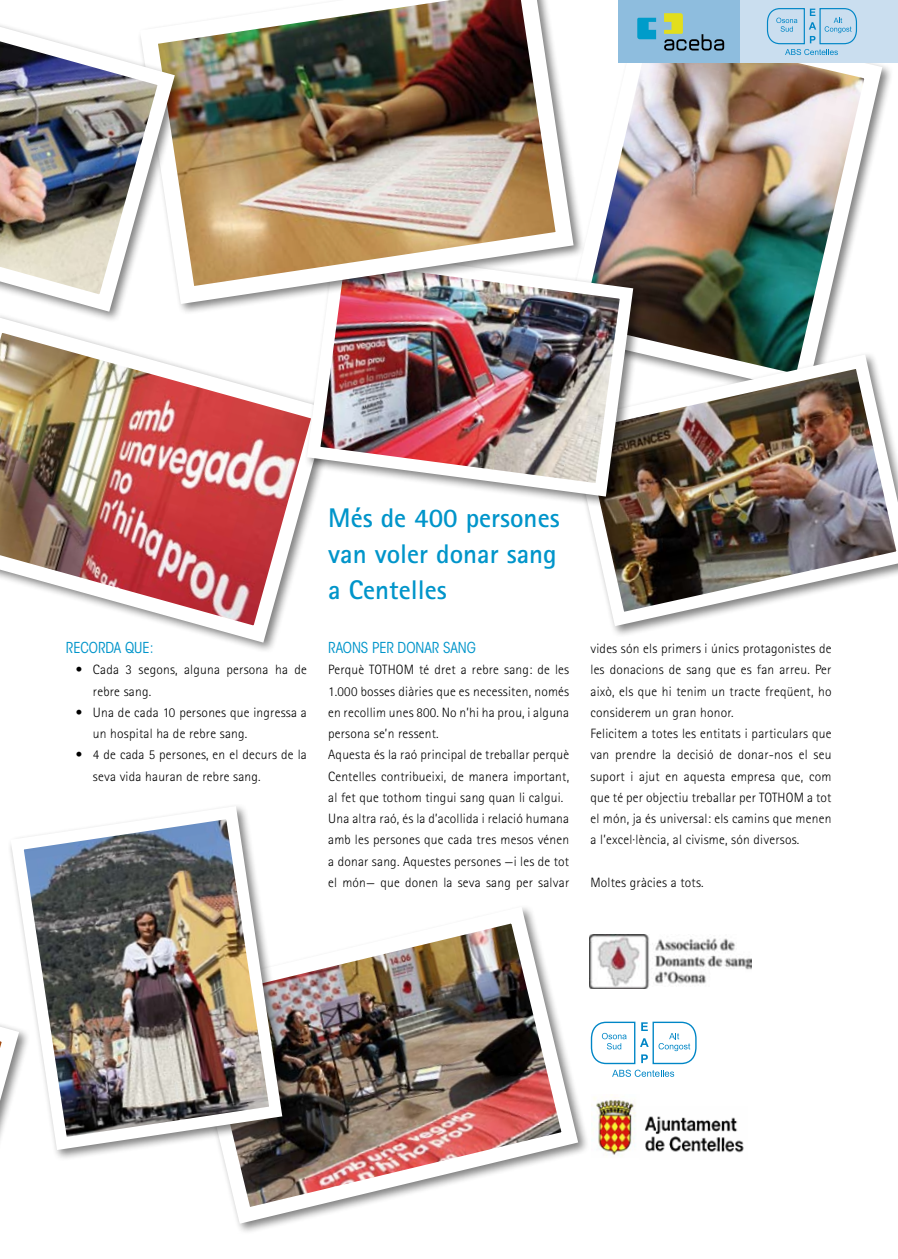
<style>
.page{position:relative;width:898px;height:1259px;background:#fff}
.page>*{position:absolute;margin:0;border:0;box-sizing:border-box;transform-origin:0 0}
.t1{font:700 27px/36px "Rotis Sans Serif";color:#0095ca;text-align:justify}
.t2{font:condensed 15px "ITC Avant Garde Std";color:#0095ca}
.t3{font:300 13.5px/21.3px "Rotis Sans Serif";letter-spacing:.015em;color:#000}
</style>
<div class="page">
<img style="left:600px;top:2px;width:291px;height:345px">
<img style="left:225px;top:907px;width:361px;height:325px">
<img style="left:0;top:330px;width:310px;height:321px">
<img style="left:588px;top:347px;width:310px;height:286px">
<div style="left:303px;top:245px;width:349px;height:270px;background:#000;opacity:.5"></div>
<img style="left:300px;top:242px;width:340px;height:261px">
<div style="left:136px;top:0;width:456px;height:323px;background:#000;opacity:.5"></div>
<img style="left:193px;top:0;width:389px;height:313px">
<div style="left:0;top:0;width:193px;height:330px;background:#000;opacity:.5"></div>
<img style="left:0;top:0;width:183px;height:320px">
<svg style="left:590px;top:1021px;width:107px;height:56px"></svg>
<img style="left:590px;top:934px;width:161px;height:54px">
<img style="left:594px;top:1095px;width:150px;height:60px">
<div style="left:7px;top:802px;width:294px;height:367px;background:#000;opacity:.5"></div>
<img style="left:7px;top:802px;width:282px;height:354px">
<div style="left:726px;top:0;width:172px;height:63px;background:#cadeef"></div>
<svg style="left:766px;top:8px;width:91px;height:47px"></svg>
<div style="left:619px;top:0;width:121px;height:63px;background:#8ebdde"></div>
<svg style="left:637px;top:18px;width:19px;height:21px"></svg>
<svg style="left:664px;top:13px;width:60px;height:38px"></svg>
<svg style="left:0;top:929px;width:28px;height:240px"></svg>
<p class="t2" style="left:66px;top:638px;width:89px">RECORDA QUE:</p>
<p class="t3" style="left:93px;top:659px;width:215px;text-indent:-17px">• Cada 3 segons, alguna persona ha de rebre sang.</p>
<p class="t3" style="left:93px;top:701px;width:215px;text-indent:-17px">• Una de cada 10 persones que ingressa a un hospital ha de rebre sang.</p>
<p class="t3" style="left:93px;top:744px;width:215px;text-indent:-17px">• 4 de cada 5 persones, en el decurs de la seva vida hauran de rebre sang.</p>
<h1 class="t1" style="left:328px;top:499px;width:233px">Més de 400 persones van voler donar sang a Centelles</h1>
<p class="t2" style="left:328px;top:638px;width:149px">RAONS PER DONAR SANG</p>
<p class="t3" style="left:328px;top:659px;width:242px">Perquè TOTHOM té dret a rebre sang: de les 1.000 bosses diàries que es necessiten, només en recollim unes 800. No n’hi ha prou, i alguna persona se’n ressent.<br>Aquesta és la raó principal de treballar perquè Centelles contribueixi, de manera important, al fet que tothom tingui sang quan li calgui.<br>Una altra raó, és la d’acollida i relació humana amb les persones que cada tres mesos vénen a donar sang. Aquestes persones —i les de tot el món— que donen la seva sang per salvar</p>
<p class="t3" style="left:590px;top:638px;width:242px">vides són els primers i únics protagonistes de les donacions de sang que es fan arreu. Per això, els que hi tenim un tracte freqüent, ho considerem un gran honor.<br>Felicitem a totes les entitats i particulars que van prendre la decisió de donar-nos el seu suport i ajut en aquesta empresa que, com que té per objectiu treballar per TOTHOM a tot el món, ja és universal: els camins que menen a l’excel·lència, al civisme, són diversos.</p>
<p class="t3" style="left:590px;top:872px;width:115px">Moltes gràcies a tots.</p>
</div>
